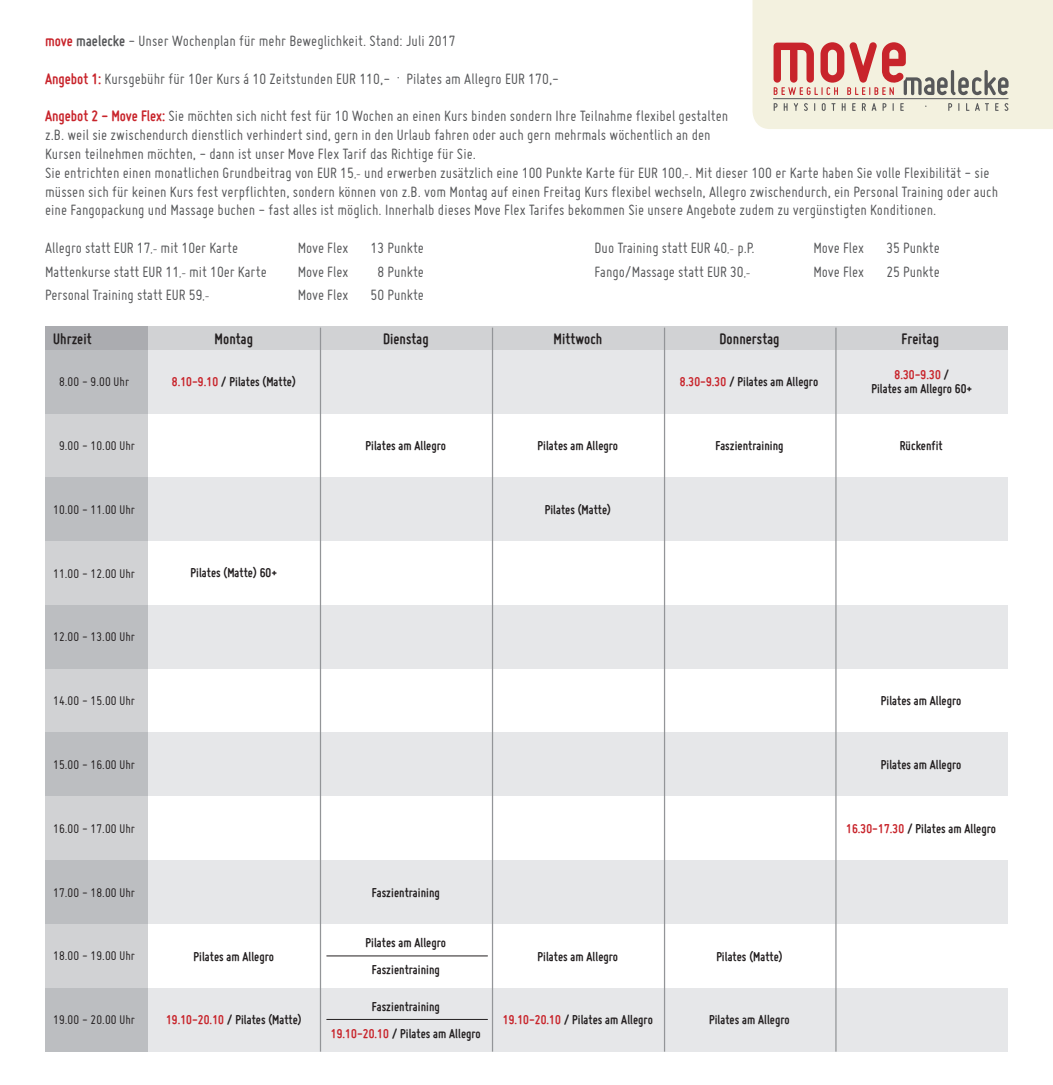
<style>
.page{position:relative;width:1053px;height:1085px;background:#fff}
.page>*{position:absolute;margin:0;border:0;box-sizing:border-box;transform-origin:0 0}
.t1{font:16.25px/18.8px "Miso";letter-spacing:.005em;color:#57585a}
.t2{font:700 16.25px "Miso";letter-spacing:.005em;color:#231f20}
.t3{font:700 13.75px "Miso";letter-spacing:.005em;color:#231f20}
.t4{font:13.75px "Miso";letter-spacing:.005em;color:#231f20}
.t5{font:700 13.75px "Miso";color:#c8242b}
.s1{font-weight:700;color:#c8242b}
.s2{font-weight:700}
.s3{font-size:11.25px}
.s4{color:#c8242b}
.s5{color:#231f20}
</style>
<div class="page">
<div style="left:45px;top:349px;width:962px;height:64px;background:#e6e7e9"></div>
<div style="left:45px;top:477px;width:962px;height:64px;background:#e6e7e9"></div>
<div style="left:45px;top:604px;width:962px;height:64px;background:#e6e7e9"></div>
<div style="left:45px;top:732px;width:962px;height:64px;background:#e6e7e9"></div>
<div style="left:45px;top:860px;width:962px;height:63px;background:#e6e7e9"></div>
<div style="left:45px;top:987px;width:962px;height:64px;background:#e6e7e9"></div>
<div style="left:45px;top:326px;width:962px;height:23px;background:#d1d2d4"></div>
<svg style="left:45px;top:326px;width:103px;height:725px;background:#c4c6c8"></svg>
<hr style="left:320px;top:327px;width:1px;height:724px;background:#939598">
<hr style="left:492px;top:327px;width:1px;height:724px;background:#939598">
<hr style="left:664px;top:327px;width:1px;height:724px;background:#939598">
<hr style="left:835px;top:327px;width:1px;height:724px;background:#939598">
<svg style="left:752px;top:0;width:300px;height:129px;background:#e9dacb"></svg>
<hr style="left:327px;top:955px;width:160px;height:1px;background:#231f20">
<hr style="left:327px;top:1018px;width:160px;height:1px;background:#231f20">
<p class="t1" style="left:45px;top:32px;width:412px"><span class="s1">move</span> <span class="s2">maelecke</span> - Unser Wochenplan für mehr Beweglichkeit. Stand: Juli 2017</p>
<p class="t1" style="left:45px;top:69px;width:515px"><span class="s1">Angebot 1:</span> Kursgebühr für 10er Kurs á 10 Zeitstunden EUR 110,- · Pilates am Allegro EUR 170,-</p>
<p class="t1" style="left:45px;top:107px;width:684px"><span class="s1">Angebot 2 - Move Flex:</span> Sie möchten sich nicht fest für 10 Wochen an einen Kurs binden sondern Ihre Teilnahme flexibel gestalten</p>
<p class="t1" style="left:45px;top:125px;width:667px">z.B. weil sie zwischendurch dienstlich verhindert sind, gern in den Urlaub fahren oder auch gern mehrmals wöchentlich an den<br>Kursen teilnehmen möchten, - dann ist unser Move Flex Tarif das Richtige für Sie.</p>
<p class="t1" style="left:45px;top:163px;width:954px">Sie entrichten einen monatlichen Grundbeitrag von EUR 15<span class="s3">,-</span> und erwerben zusätzlich eine 100 Punkte Karte für EUR 100<span class="s3">,-</span>. Mit dieser 100 er Karte haben Sie volle Flexibilität - sie müssen sich für keinen Kurs fest verpflichten, sondern können von z.B. vom Montag auf einen Freitag Kurs flexibel wechseln, Allegro zwischendurch, ein Personal Training oder auch eine Fangopackung und Massage buchen - fast alles ist möglich. Innerhalb dieses Move Flex Tarifes bekommen Sie unsere Angebote zudem zu vergünstigten Konditionen.</p>
<p class="t1" style="left:45px;top:238px;width:195px">Allegro statt EUR 17<span class="s3">,-</span> mit 10er Karte</p>
<p class="t1" style="left:297px;top:238px;width:52px">Move Flex</p>
<p class="t1" style="left:370px;top:238px;width:55px">13 Punkte</p>
<p class="t1" style="left:45px;top:262px;width:223px">Mattenkurse statt EUR 11<span class="s3">,-</span> mit 10er Karte</p>
<p class="t1" style="left:297px;top:262px;width:52px">Move Flex</p>
<p class="t1" style="left:377px;top:262px;width:48px">8 Punkte</p>
<p class="t1" style="left:45px;top:285px;width:166px">Personal Training statt EUR 59<span class="s3">,-</span></p>
<p class="t1" style="left:297px;top:285px;width:52px">Move Flex</p>
<p class="t1" style="left:370px;top:285px;width:55px">50 Punkte</p>
<p class="t1" style="left:594px;top:238px;width:162px">Duo Training statt EUR 40<span class="s3">,-</span> p.P.</p>
<p class="t1" style="left:813px;top:238px;width:52px">Move Flex</p>
<p class="t1" style="left:886px;top:238px;width:55px">35 Punkte</p>
<p class="t1" style="left:594px;top:262px;width:157px">Fango/Massage statt EUR 30<span class="s3">,-</span></p>
<p class="t1" style="left:813px;top:262px;width:52px">Move Flex</p>
<p class="t1" style="left:886px;top:262px;width:55px">25 Punkte</p>
<p class="t2" style="left:53px;top:329px;width:40px">Uhrzeit</p>
<p class="t2" style="left:214px;top:329px;width:40px">Montag</p>
<p class="t2" style="left:383px;top:329px;width:47px">Dienstag</p>
<p class="t2" style="left:553px;top:329px;width:50px">Mittwoch</p>
<p class="t2" style="left:719px;top:329px;width:62px">Donnerstag</p>
<p class="t2" style="left:901px;top:329px;width:39px">Freitag</p>
<p class="t4" style="left:59px;top:374px;width:72px">8.00 - 9.00 Uhr</p>
<p class="t3" style="left:172px;top:374px;width:125px"><span class="s4">8.10-9.10</span> / Pilates (Matte)</p>
<p class="t3" style="left:680px;top:374px;width:140px"><span class="s4">8.30-9.30</span> / Pilates am Allegro</p>
<p class="t5" style="left:894px;top:367px;width:56px">8.30-9.30 <span class="s5">/</span></p>
<p class="t3" style="left:871px;top:381px;width:102px">Pilates am Allegro 60+</p>
<p class="t4" style="left:59px;top:438px;width:78px">9.00 - 10.00 Uhr</p>
<p class="t3" style="left:365px;top:437px;width:82px">Pilates am Allegro</p>
<p class="t3" style="left:537px;top:437px;width:82px">Pilates am Allegro</p>
<p class="t3" style="left:715px;top:437px;width:70px">Faszientraining</p>
<p class="t3" style="left:899px;top:437px;width:44px">Rückenfit</p>
<p class="t4" style="left:53px;top:501px;width:83px">10.00 - 11.00 Uhr</p>
<p class="t3" style="left:544px;top:501px;width:68px">Pilates (Matte)</p>
<p class="t4" style="left:53px;top:565px;width:83px">11.00 - 12.00 Uhr</p>
<p class="t3" style="left:190px;top:565px;width:88px">Pilates (Matte) 60+</p>
<p class="t4" style="left:53px;top:629px;width:83px">12.00 - 13.00 Uhr</p>
<p class="t4" style="left:53px;top:693px;width:83px">14.00 - 15.00 Uhr</p>
<p class="t3" style="left:880px;top:693px;width:82px">Pilates am Allegro</p>
<p class="t4" style="left:53px;top:756px;width:83px">15.00 - 16.00 Uhr</p>
<p class="t3" style="left:880px;top:756px;width:82px">Pilates am Allegro</p>
<p class="t4" style="left:53px;top:820px;width:83px">16.00 - 17.00 Uhr</p>
<p class="t3" style="left:846px;top:820px;width:151px"><span class="s4">16.30-17.30</span> / Pilates am Allegro</p>
<p class="t4" style="left:53px;top:884px;width:83px">17.00 - 18.00 Uhr</p>
<p class="t3" style="left:372px;top:884px;width:70px">Faszientraining</p>
<p class="t4" style="left:53px;top:948px;width:83px">18.00 - 19.00 Uhr</p>
<p class="t3" style="left:193px;top:948px;width:82px">Pilates am Allegro</p>
<p class="t3" style="left:365px;top:934px;width:82px">Pilates am Allegro</p>
<p class="t3" style="left:372px;top:961px;width:70px">Faszientraining</p>
<p class="t3" style="left:537px;top:948px;width:82px">Pilates am Allegro</p>
<p class="t3" style="left:716px;top:948px;width:68px">Pilates (Matte)</p>
<p class="t4" style="left:53px;top:1012px;width:83px">19.00 - 20.00 Uhr</p>
<p class="t3" style="left:166px;top:1011px;width:137px"><span class="s4">19.10-20.10</span> / Pilates (Matte)</p>
<p class="t3" style="left:372px;top:998px;width:70px">Faszientraining</p>
<p class="t3" style="left:331px;top:1025px;width:151px"><span class="s4">19.10-20.10</span> / Pilates am Allegro</p>
<p class="t3" style="left:503px;top:1011px;width:151px"><span class="s4">19.10-20.10</span> / Pilates am Allegro</p>
<p class="t3" style="left:709px;top:1011px;width:82px">Pilates am Allegro</p>
</div>
